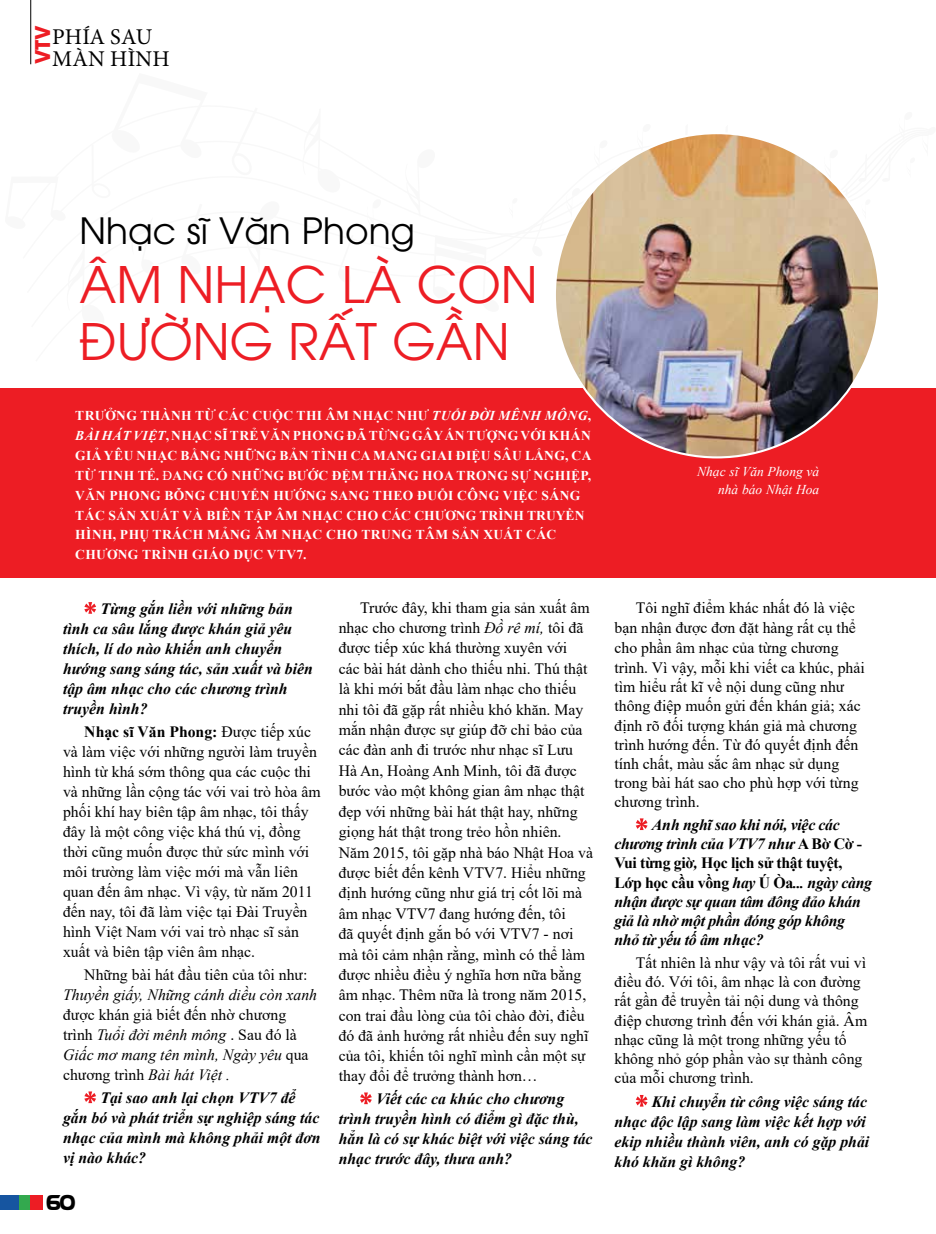
<style>
.page{position:relative;width:936px;height:1234px;background:#fff}
.page>*{position:absolute;margin:0;border:0;box-sizing:border-box;transform-origin:0 0}
.t1{font:49.95px/57px "UTM Avo";color:#ed1d24}
.t2{font:36px "UTM Avo";color:#000}
.t3{font:22.5px/21.8px "Minion Pro";letter-spacing:.01em;color:#000}
.t4{font:21px "UTM Eremitage";color:#000}
.t5{font:700 20.25px "UTM Avo";color:#ed1d24}
.t6{font:15.75px/20.2px "Times New Roman";color:#000}
.t7{font:italic 700 15.75px/20px "Times New Roman";color:#000}
.t8{font:italic 700 15.75px/19.2px "Times New Roman";letter-spacing:-.02em;color:#000}
.t9{font:italic 15.75px "Times New Roman";color:#000}
.t10{font:700 13.5px/19.8px "Times New Roman";letter-spacing:.035em;color:#fff}
.t11{font:italic 13.5px/17.7px "Times New Roman";color:#fff;text-align:right}
.s1{font-style:italic}
.s2{font-weight:400}
.s3{font-weight:700}
.s4{font-style:normal}
</style>
<div class="page">
<div style="left:18px;top:1194px;width:13px;height:15px;background:#33a94e"></div>
<div style="left:31px;top:1194px;width:12px;height:15px;background:#ed1d24"></div>
<div style="left:0;top:1194px;width:18px;height:15px;background:#1655a0"></div>
<hr style="left:30px;top:0;width:1px;height:64px;background:#000">
<svg style="left:84px;top:602px;width:12px;height:11px"></svg>
<svg style="left:84px;top:1091px;width:12px;height:11px"></svg>
<svg style="left:360px;top:1092px;width:12px;height:11px"></svg>
<svg style="left:635px;top:818px;width:12px;height:11px"></svg>
<svg style="left:635px;top:1095px;width:12px;height:11px"></svg>
<div style="left:0;top:388px;width:935px;height:190px;background:#ed1d24"></div>
<img style="left:555px;top:133px;width:324px;height:324px;border-radius:162px">
<p class="t5" style="left:26px;top:64px;width:41px;rotate:-90deg">VTV</p>
<h3 class="t3" style="left:52px;top:26px;width:119px">PHÍA SAU<br>MÀN HÌNH</h3>
<h2 class="t2" style="left:79px;top:202px;width:337px">NHẠC SĨ VĂN PHONG</h2>
<h1 class="t1" style="left:79px;top:251px;width:452px">ÂM NHẠC LÀ CON<br>ĐƯỜNG RẤT GẦN</h1>
<p class="t10" style="left:75px;top:405px;width:517px">TRƯỞNG T HÀNH TỪ CÁC CUỘC T HI ÂM NHẠC NHƯ <span class="s1">Tuổi đời mênh mông</span>, <span class="s1">Bài hát Việt</span>, NHẠC SĨ TRẺVĂN PHONG ĐÃ TỪNG GÂY ẤN TƯỢNG VỚI KHÁN GIẢ YÊU NHẠC BẰNG NHỮNG BẢN TÌNH CA MANG GIAI ĐIỆU SÂU LẮNG, CA TỪ TINH TẾ. <span class="s2">Đ</span>ANG CÓ NHỮNG BƯỚC ĐỆM THĂNG HOA TRONG SỰ NGHIỆP, VĂN PHONG BỖNG CHUYỂN HƯỚNG SANG THEO ĐUỔI CÔNG VIỆC SÁNG TÁC SẢN XUẤT VÀ BIÊN TẬP ÂM NHẠC CHO CÁC CHƯƠNG TRÌNH TRUYỀN HÌNH, PHỤ TRÁCH MẢNG ÂM NHẠC CHO TRUNG TÂM SẢN XUẤT CÁC CHƯƠNG TRÌNH GIÁO DỤC VTV7.</p>
<p class="t7" style="left:63px;top:598px;width:251px;text-indent:37px">Từng gắn liền với những bản tình ca sâu lắng được khán giả yêu thích, lí do nào khiến anh chuyển hướng sang sáng tác, sản xuất và biên tập âm nhạc cho các chương trình truyền hình?</p>
<p class="t6" style="left:63px;top:721px;width:259px;text-indent:21px"><span class="s3">NHẠC SĨ VĂN PHONG:</span> Được tiếp xúc và làm việc với những người làm truyền hình từ khá sớm thông qua các cuộc thi và những lần cộng tác với vai trò hòa âm phối khí hay biên tập âm nhạc, tôi thấy đây là một công việc khá thú vị, đồng thời cũng muốn được thử sức mình với môi trường làm việc mới mà vẫn liên quan đến âm nhạc. Vì vậy, từ năm 2011 đến nay, tôi đã làm việc tại Đài Truyền hình Việt Nam với vai trò nhạc sĩ sản xuất và biên tập viên âm nhạc.</p>
<p class="t6" style="left:84px;top:963px;width:225px">Những bài hát đầu tiên của tôi như:</p>
<p class="t9" style="left:63px;top:983px;width:255px">Thuyền giấy, Những cánh diều còn xanh</p>
<p class="t6" style="left:63px;top:1003px;width:247px">được khán giả biết đến nhờ chương trình <span class="s1">Tuổi đời mênh mông</span> . Sau đó là<br><span class="s1">Giấc mơ mang tên mình, Ngày yêu</span> qua chương trình <span class="s1">Bài hát Việt .</span></p>
<p class="t7" style="left:100px;top:1087px;width:150px">Tại sao anh lại chọn VTV</p>
<p class="t7" style="left:63px;top:1087px;width:259px;text-indent:206px">7 để gắn bó và phát triển sự nghiệp sáng tác nhạc của mình mà không phải một đơn vị nào khác?</p>
<h3 class="t4" style="left:45px;top:1186px;width:31px">60</h3>
<p class="t6" style="left:339px;top:597px;width:256px;text-indent:21px">Trước đây, khi tham gia sản xuất âm nhạc cho chương trình <span class="s1">Đồ rê mí,</span> tôi đã được tiếp xúc khá thường xuyên với<br>các bài hát dành cho thiếu nhi. Thú thật là khi mới bắt đầu làm nhạc cho thiếu nhi tôi đã gặp rất nhiều khó khăn. May mắn nhận được sự giúp đỡ chỉ bảo của các đàn anh đi trước như nhạc sĩ Lưu Hà An, Hoàng Anh Minh, tôi đã được bước vào một không gian âm nhạc thật đẹp với những bài hát thật hay, những giọng hát thật trong trẻo hồn nhiên.<br>Năm 2015, tôi gặp nhà báo Nhật Hoa và được biết đến kênh VTV7. Hiểu những định hướng cũng như giá trị cốt lõi mà âm nhạc VTV7 đang hướng đến, tôi<br>đã quyết định gắn bó với VTV7 - nơi mà tôi cảm nhận rằng, mình có thể làm được nhiều điều ý nghĩa hơn nữa bằng âm nhạc. Thêm nữa là trong năm 2015, con trai đầu lòng của tôi chào đời, điều đó đã ảnh hưởng rất nhiều đến suy nghĩ của tôi, khiến tôi nghĩ mình cần một sự thay đổi để trưởng thành hơn…</p>
<p class="t7" style="left:339px;top:1088px;width:255px;text-indent:37px">Viết các ca khú c cho chương trình truyền hình có điểm gì đặc thù, hẳn là có sự khác biệt với việc sáng tác nhạc trước đây, thưa anh?</p>
<p class="t11" style="left:697px;top:462px;width:124px">Nhạc sĩ Văn Phong và nhà báo Nhật Hoa</p>
<p class="t6" style="left:614px;top:597px;width:252px;line-height:19.5px;text-indent:21px">Tôi nghĩ điểm khác nhất đó là việc bạn nhận được đơn đặt hàng rất cụ thể cho phần âm nhạc của từng chương trình. Vì vậy, mỗi khi viết ca khúc, phải tìm hiểu rất kĩ về nội dung cũng như thông điệp muốn gửi đến khán giả; xác định rõ đối tượng khán giả mà chương trình hướng đến. Từ đó quyết định đến tính chất, màu sắc âm nhạc sử dụng trong bài hát sao cho phù hợp với từng chương trình.</p>
<p class="t7" style="left:614px;top:814px;width:227px;line-height:19.2px;text-indent:37px">Anh nghĩ sao khi nói, việc các chương trình củ a VTV</p>
<p class="t8" style="left:614px;top:833px;width:260px;text-indent:142px">7 như <span class="s4">A BỜ CỜ -<br>VUI TỪNG GIỜ</span>, <span class="s4">HỌ C LỊCH SỬ THẬT TUYỆT,<br>LỚP HỌC CẦU VỒNG</span> hay <span class="s4">Ú ÒA</span>... ngày càng nhận được sự quan tâm đông đảo khán giả là nhờ một phần đóng góp không nhỏ từ yếu tố âm nhạc?</p>
<p class="t6" style="left:614px;top:952px;width:254px;line-height:19.2px;text-indent:21px">Tất nhiên là như vậy và tôi rất vui vì điều đó. Với tôi, âm nhạc là con đường rất gần để truyền tải nội dung và thông điệp chương trình đến với khán giả. Âm nhạc cũng là một trong những yếu tố không nhỏ góp phần vào sự thành công của mỗi chương trình.</p>
<p class="t7" style="left:614px;top:1090px;width:256px;text-indent:37px">Khi chuyển từ công việc sáng tác nhạc độc lập sang làm việc kết hợp với ekip nhiều thành viên, anh có gặp phải khó khăn gì không?</p>
</div>
